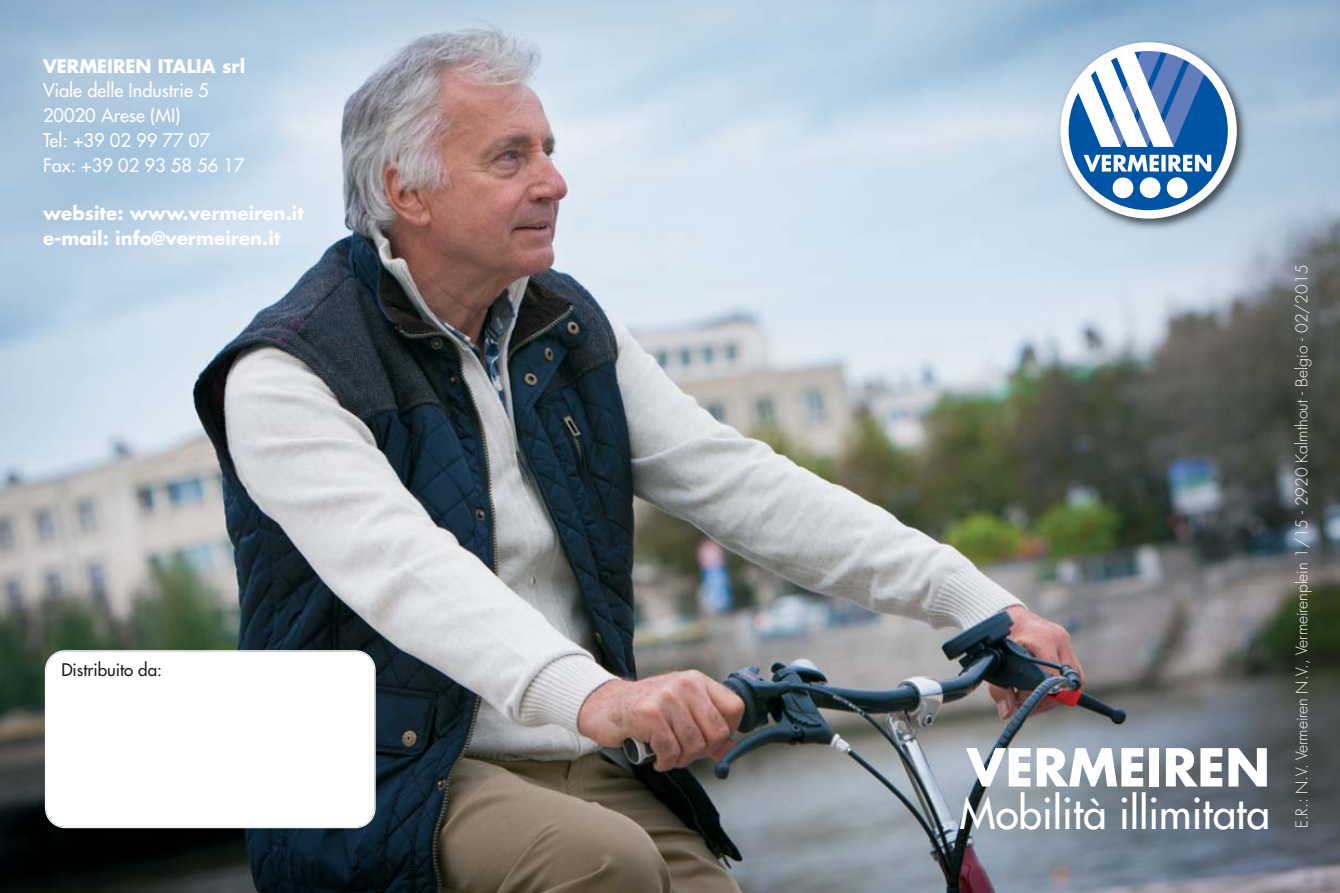
<style>
.page{position:relative;width:1340px;height:893px;background:#fff}
.page>*{position:absolute;margin:0;border:0;box-sizing:border-box;transform-origin:0 0}
.t1{font:700 50.85px "Futura";color:#fff}
.t2{font:42.52px "Futura";color:#fff}
.t3{font:18.22px/24.8px "Futura";color:#fff}
.t4{font:700 18.22px/24.5px "Futura";color:#fff}
.t5{font:16.88px "Futura";color:#231f20}
.t6{font:300 15.75px "Futura";letter-spacing:-.01em;color:#fff}
.s1{font-weight:700}
</style>
<div class="page">
<img style="left:0;top:0;width:1339px;height:893px">
<img style="left:1029px;top:18px;width:254px;height:247px">
<svg style="left:1060px;top:42px;width:176px;height:177px"></svg>
<div style="left:46px;top:651px;width:328px;height:176px;background:#fff;border-radius:19px"></div>
<div style="left:45px;top:650px;width:330px;height:178px;border:2px solid #fff;border-radius:20px"></div>
<p class="t3" style="left:43px;top:55px;width:204px"><span class="s1">VERMEIREN ITALIA srl<br></span>Viale delle Industrie 5<br>20020 Arese (MI)<br>Tel: +39 02 99 77 07<br>Fax: +39 02 93 58 56 17</p>
<p class="t4" style="left:43px;top:203px;width:262px">website: www.vermeiren.it e-mail: info@vermeiren.it</p>
<p class="t5" style="left:61px;top:661px;width:102px">Distribuito da:</p>
<p class="t1" style="left:966px;top:744px;width:305px">VERMEIREN</p>
<p class="t2" style="left:959px;top:792px;width:312px">Mobilità illimitata</p>
<p class="t6" style="left:1294px;top:828px;width:565px;rotate:-90deg">E.R .: N.V. Vermeiren N.V., Vermeirenplein 1/15 - 2920 Kalmthout - Belgio - 02/2015</p>
</div>
